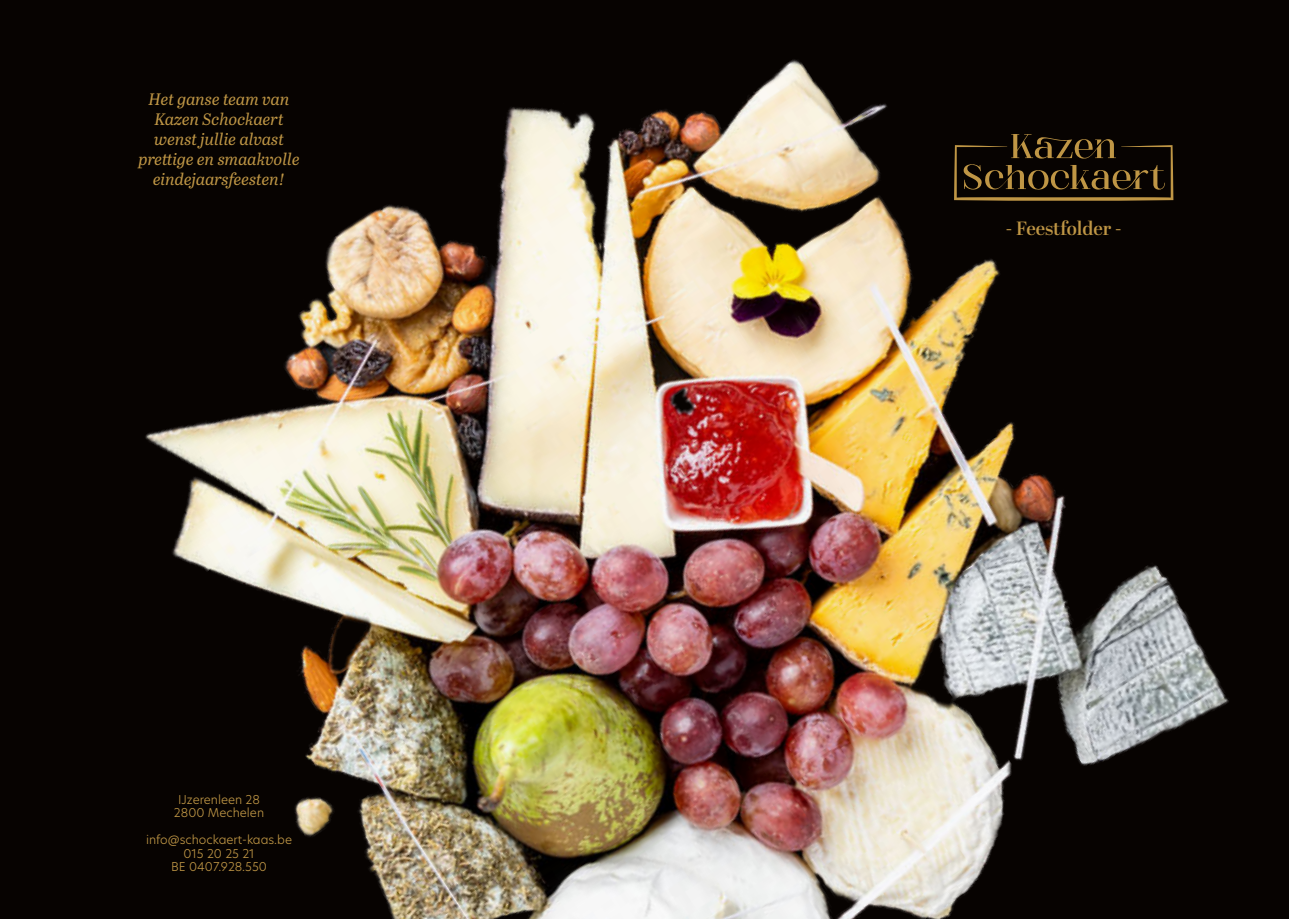
<style>
.page{position:relative;width:1289px;height:919px;background:#fff}
.page>*{position:absolute;margin:0;border:0;box-sizing:border-box;transform-origin:0 0}
.t1{font:600 19.05px "Abril Display";letter-spacing:-.005em;color:#bf9645}
.t2{font:italic 16.5px "Abril Text";color:#bf9645}
.t3{font:300 12px "New Hero";color:#bf9645}
</style>
<div class="page">
<img style="left:0;top:0;width:1288px;height:918px">
<svg style="left:954px;top:134px;width:219px;height:67px;background:#2d210e"></svg>
<p class="t2" style="left:149px;top:87px;width:142px">Het ganse team van</p>
<p class="t2" style="left:154px;top:107px;width:131px">Kazen Schockaert</p>
<p class="t2" style="left:154px;top:127px;width:131px">wenst jullie alvast</p>
<p class="t2" style="left:138px;top:147px;width:163px">prettige en smaakvolle</p>
<p class="t2" style="left:153px;top:167px;width:134px">eindejaarsfeesten!</p>
<p class="t3" style="left:178px;top:791px;width:83px">IJzerenleen 28</p>
<p class="t3" style="left:174px;top:804px;width:92px">2800 Mechelen</p>
<p class="t3" style="left:146px;top:831px;width:147px">info@schockaert-kaas.be</p>
<p class="t3" style="left:183px;top:845px;width:73px">015 20 25 21</p>
<p class="t3" style="left:171px;top:858px;width:97px">BE 0407.928.550</p>
<p class="t1" style="left:1005px;top:215px;width:117px">- Feestfolder -</p>
</div>
